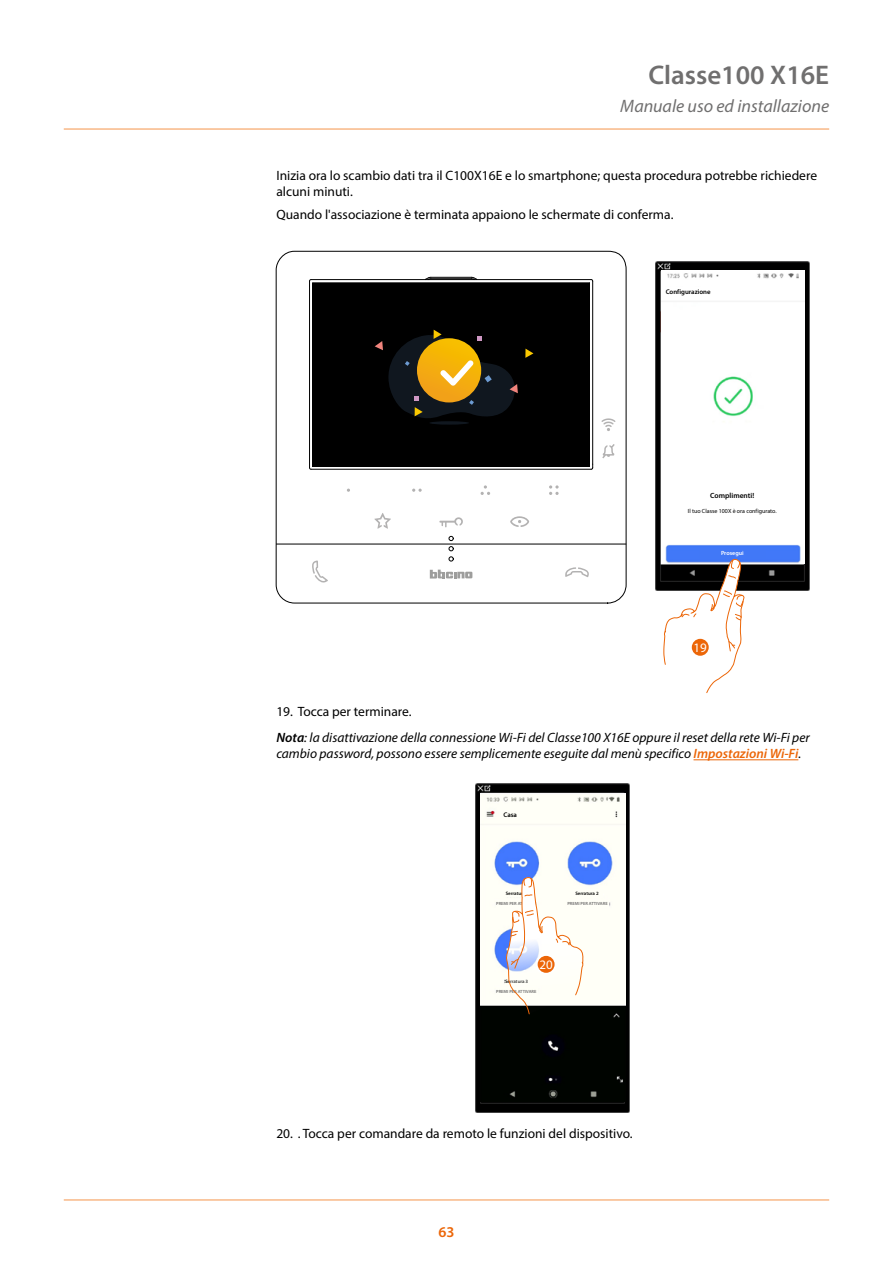
<style>
.page{position:relative;width:893px;height:1263px;background:#fff}
.page>*{position:absolute;margin:0;border:0;box-sizing:border-box;transform-origin:0 0}
.t1{font:600 27px "Myriad Pro";color:#706f6f}
.t2{font:italic 18px "Myriad Pro";color:#706f6f}
.t3{font:600 15px "Myriad Pro";color:#ec6608}
.t4{font:13.5px/16.2px "Myriad Pro";color:#000}
.t5{font:italic 13.5px/16.2px "Myriad Pro";color:#000}
.t6{font:13.05px "Myriad Pro";color:#fff}
.t7{font:600 7.5px "Myriad Pro";color:#000}
.t8{font:600 6.75px "Myriad Pro";color:#000}
.t9{font:6px "Myriad Pro";color:#000}
.t10{font:600 6px "Myriad Pro";color:#fff}
.t11{font:600 4.8px "Myriad Pro";color:#000}
.t12{font:600 4.5px "Myriad Pro";color:#706f6f}
.s1{font-weight:600}
.s2{font-weight:600;color:#ec6608}
</style>
<div class="page">
<hr style="left:64px;top:128px;width:765px;height:2px;background:#f8b887">
<hr style="left:64px;top:1199px;width:765px;height:2px;background:#f8b887">
<hr style="left:693px;top:759px;width:105px;height:1px;background:#ec6608">
<img style="left:656px;top:261px;width:154px;height:329px">
<img style="left:661px;top:271px;width:143px;height:292px">
<div style="left:661px;top:479px;width:142px;height:47px;background:#fff"></div>
<div style="left:699px;top:548px;width:67px;height:10px;background:#4178f7"></div>
<div style="left:666px;top:288px;width:100px;height:8px;background:#fff"></div>
<svg style="left:663px;top:559px;width:82px;height:134px"></svg>
<svg style="left:690px;top:637px;width:21px;height:21px"></svg>
<div style="left:692px;top:639px;width:17px;height:17px;background:#ec6608;border-radius:50%"></div>
<svg style="left:275px;top:250px;width:352px;height:354px"></svg>
<svg style="left:449px;top:536px;width:5px;height:25px"></svg>
<hr style="left:431px;top:277px;width:40px;height:1px;background:#000">
<svg style="left:471px;top:276px;width:7px;height:5px"></svg>
<hr style="left:431px;top:278px;width:40px;height:1px;background:#000">
<svg style="left:424px;top:276px;width:8px;height:5px"></svg>
<hr style="left:313px;top:466px;width:276px;height:1px;background:#000">
<hr style="left:312px;top:283px;width:1px;height:183px;background:#000">
<hr style="left:313px;top:282px;width:276px;height:1px;background:#000">
<hr style="left:311px;top:469px;width:280px;height:1px;background:#000">
<hr style="left:309px;top:286px;width:1px;height:182px;background:#000">
<svg style="left:590px;top:464px;width:3px;height:6px"></svg>
<hr style="left:311px;top:279px;width:280px;height:1px;background:#000">
<svg style="left:309px;top:279px;width:3px;height:7px"></svg>
<hr style="left:592px;top:281px;width:1px;height:183px;background:#000">
<svg style="left:430px;top:570px;width:42px;height:8px"></svg>
<hr style="left:276px;top:544px;width:350px;height:1px;background:#000">
<div style="left:313px;top:283px;width:277px;height:183px;background:#000"></div>
<svg style="left:429px;top:421px;width:40px;height:4px"></svg>
<svg style="left:375px;top:330px;width:158px;height:92px"></svg>
<svg style="left:312px;top:560px;width:16px;height:24px"></svg>
<svg style="left:565px;top:567px;width:24px;height:10px"></svg>
<svg style="left:439px;top:517px;width:24px;height:10px"></svg>
<svg style="left:374px;top:513px;width:17px;height:16px"></svg>
<svg style="left:510px;top:516px;width:19px;height:11px"></svg>
<svg style="left:549px;top:485px;width:10px;height:10px"></svg>
<svg style="left:481px;top:485px;width:9px;height:10px"></svg>
<svg style="left:412px;top:489px;width:10px;height:3px"></svg>
<svg style="left:602px;top:444px;width:13px;height:14px"></svg>
<svg style="left:601px;top:418px;width:14px;height:13px"></svg>
<img style="left:476px;top:783px;width:154px;height:329px">
<img style="left:481px;top:793px;width:144px;height:309px">
<div style="left:503px;top:806px;width:104px;height:16px;background:#fffff7"></div>
<div style="left:496px;top:900px;width:42px;height:7px;background:#fffff7"></div>
<div style="left:575px;top:889px;width:28px;height:8px;background:#fffff7"></div>
<div style="left:567px;top:900px;width:42px;height:7px;background:#fffff7"></div>
<div style="left:505px;top:976px;width:26px;height:9px;background:#fffff7"></div>
<div style="left:496px;top:987px;width:42px;height:8px;background:#fffff7"></div>
<svg style="left:506px;top:877px;width:78px;height:138px"></svg>
<svg style="left:536px;top:954px;width:21px;height:21px"></svg>
<div style="left:538px;top:956px;width:17px;height:17px;background:#ec6608;border-radius:50%"></div>
<h1 class="t1" style="left:648px;top:58px;width:182px">Classe100 X16E</h1>
<h2 class="t2" style="left:620px;top:95px;width:210px">Manuale uso ed installazione</h2>
<p class="t4" style="left:276px;top:167px;width:542px">Inizia ora lo scambio dati tra il C100X16E e lo smartphone; questa procedura potrebbe richiedere alcuni minuti.</p>
<p class="t4" style="left:276px;top:206px;width:399px">Quando l'associazione è terminata appaiono le schermate di conferma.</p>
<p class="t8" style="left:666px;top:288px;width:46px">Configurazione</p>
<p class="t7" style="left:710px;top:491px;width:46px">Complimenti!</p>
<p class="t9" style="left:688px;top:507px;width:90px">Il tuo Classe 100X è ora configurato.</p>
<p class="t10" style="left:721px;top:549px;width:24px">Prosegui</p>
<p class="t4" style="left:276px;top:703px;width:137px">19. Tocca per terminare.</p>
<p class="t6" style="left:694px;top:640px;width:15px">19</p>
<p class="t5" style="left:276px;top:729px;width:535px"><span class="s1">Nota</span>: la disattivazione della connessione Wi-Fi del Classe100 X16E oppure il reset della rete Wi-Fi per cambio password, possono essere semplicemente eseguite dal menù specifico <span class="s2">Impostazioni Wi-Fi</span>.</p>
<p class="t8" style="left:503px;top:810px;width:15px">Casa</p>
<p class="t11" style="left:506px;top:890px;width:21px">Serratura</p>
<p class="t12" style="left:496px;top:901px;width:42px">PREMI PER ATTIVARE</p>
<p class="t11" style="left:575px;top:890px;width:25px">Serratura 2</p>
<p class="t12" style="left:567px;top:901px;width:42px">PREMI PER ATTIVARE</p>
<p class="t6" style="left:539px;top:957px;width:15px">20</p>
<p class="t11" style="left:505px;top:978px;width:25px">Serratura 3</p>
<p class="t12" style="left:496px;top:988px;width:42px">PREMI PER ATTIVARE</p>
<p class="t4" style="left:276px;top:1125px;width:358px">20. . Tocca per comandare da remoto le funzioni del dispositivo.</p>
<p class="t3" style="left:438px;top:1222px;width:18px">63</p>
</div>
